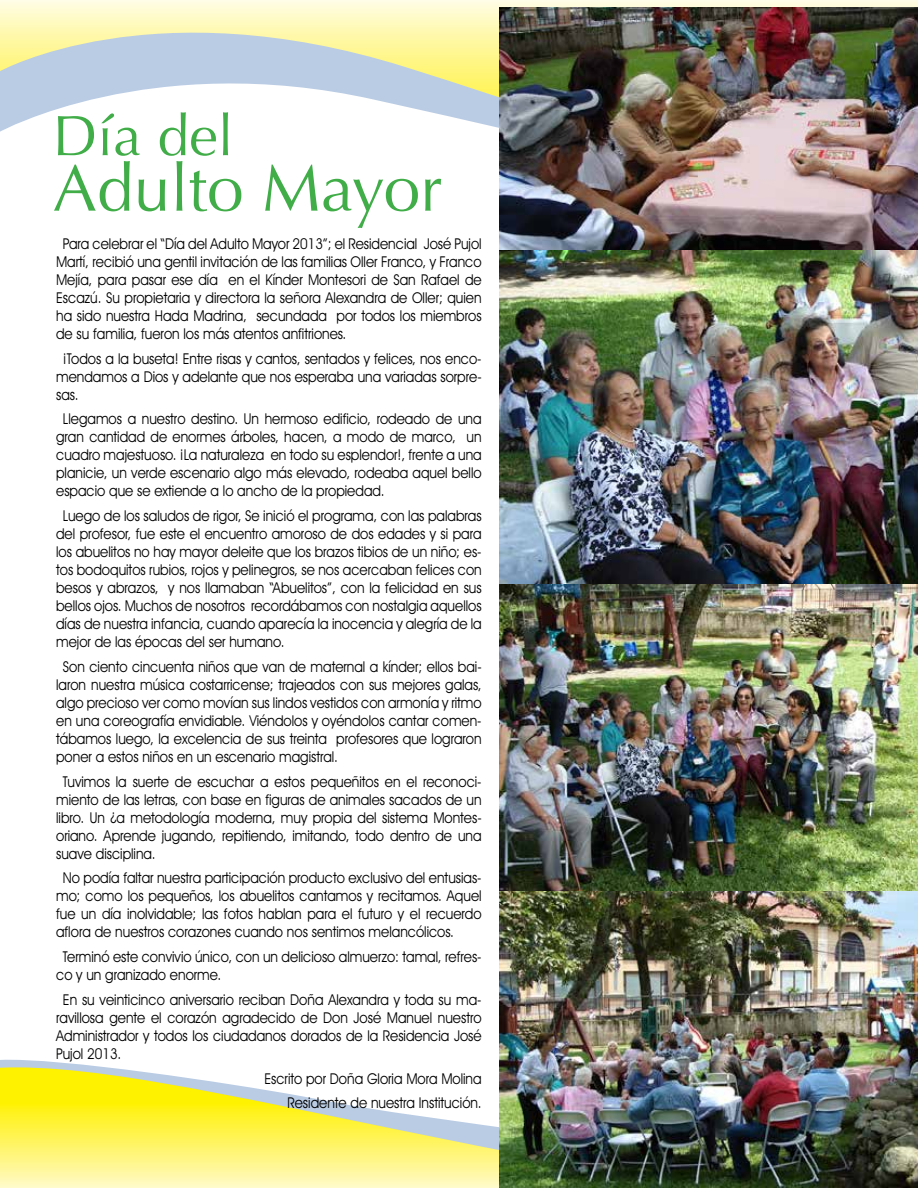
<style>
.page{position:relative;width:918px;height:1188px;background:#fff}
.page>*{position:absolute;margin:0;border:0;box-sizing:border-box;transform-origin:0 0}
.t1{font:66px "Optima";color:#41ad49}
.t2{font:57px "Optima";color:#41ad49}
.t3{font:15px/18px "Avant Garde IT Cby BT";color:#000;text-align:justify;scale:.9 1}
</style>
<div class="page">
<svg style="left:0;top:0;width:918px;height:211px"></svg>
<svg style="left:0;top:1057px;width:500px;height:10px"></svg>
<svg style="left:0;top:1067px;width:500px;height:121px"></svg>
<img style="left:500px;top:8px;width:418px;height:243px">
<img style="left:500px;top:251px;width:418px;height:640px">
<img style="left:500px;top:891px;width:418px;height:297px">
<h2 class="t2" style="left:53px;top:103px;width:182px">Día del</h2>
<h1 class="t1" style="left:53px;top:150px;width:391px">Adulto Mayor</h1>
<p class="t3" style="left:56px;top:234px;width:474px;text-indent:7px">Para celebrar el “Día del Adulto Mayor 2013”; el Residencial José Pujol Martí, recibió una gentil invitación de las familias Oller Franco, y Franco Mejía, para pasar ese día en el Kínder Montesori de San Rafael de Escazú. Su propietaria y directora la señora Alexandra de Oller; quien ha sido nuestra Hada Madrina, secundada por todos los miembros de su familia, fueron los más atentos anfitriones.</p>
<p class="t3" style="left:56px;top:349px;width:474px;text-indent:7px">¡Todos a la buseta! Entre risas y cantos, sentados y felices, nos enco&shy;mendamos a Dios y adelante que nos esperaba una variadas sorpre&shy;sas.</p>
<p class="t3" style="left:56px;top:410px;width:474px;text-indent:7px">Llegamos a nuestro destino. Un hermoso edificio, rodeado de una gran cantidad de enormes árboles, hacen, a modo de marco, un cuadro majestuoso. ¡La naturaleza en todo su esplendor!, frente a una planicie, un verde escenario algo más elevado, rodeaba aquel bello espacio que se extiende a lo ancho de la propiedad.</p>
<p class="t3" style="left:56px;top:507px;width:474px;text-indent:7px">Luego de los saludos de rigor, Se inició el programa, con las palabras del profesor, fue este el encuentro amoroso de dos edades y si para los abuelitos no hay mayor deleite que los brazos tibios de un niño; es&shy;tos bodoquitos rubios, rojos y pelinegros, se nos acercaban felices con besos y abrazos, y nos llamaban “Abuelitos”, con la felicidad en sus bellos ojos. Muchos de nosotros recordábamos con nostalgia aquellos días de nuestra infancia, cuando aparecía la inocencia y alegría de la mejor de las épocas del ser humano.</p>
<p class="t3" style="left:56px;top:657px;width:474px;text-indent:7px">Son ciento cincuenta niños que van de maternal a kínder; ellos bai&shy;laron nuestra música costarricense; trajeados con sus mejores galas, algo precioso ver como movían sus lindos vestidos con armonía y ritmo en una coreografía envidiable. Viéndolos y oyéndolos cantar comen&shy;tábamos luego, la excelencia de sus treinta profesores que lograron poner a estos niños en un escenario magistral.</p>
<p class="t3" style="left:56px;top:772px;width:474px;text-indent:7px">Tuvimos la suerte de escuchar a estos pequeñitos en el reconoci&shy;miento de las letras, con base en figuras de animales sacados de un libro. Un ¿a metodología moderna, muy propia del sistema Montes&shy;oriano. Aprende jugando, repitiendo, imitando, todo dentro de una suave disciplina.</p>
<p class="t3" style="left:56px;top:869px;width:474px;text-indent:7px">No podía faltar nuestra participación producto exclusivo del entusias&shy;mo; como los pequeños, los abuelitos cantamos y recitamos. Aquel fue un día inolvidable; las fotos hablan para el futuro y el recuerdo aflora de nuestros corazones cuando nos sentimos melancólicos.</p>
<p class="t3" style="left:56px;top:948px;width:474px;text-indent:7px">Terminó este convivio único, con un delicioso almuerzo: tamal, refres&shy;co y un granizado enorme.</p>
<p class="t3" style="left:56px;top:990px;width:474px;text-indent:7px">En su veinticinco aniversario reciban Doña Alexandra y toda su ma&shy;ravillosa gente el corazón agradecido de Don José Manuel nuestro Administrador y todos los ciudadanos dorados de la Residencia José Pujol 2013.</p>
<p class="t3" style="left:264px;top:1066px;width:243px;line-height:24.8px;text-align:right">Escrito por Doña Gloria Mora Molina<br>Residente de nuestra Institución.</p>
</div>
